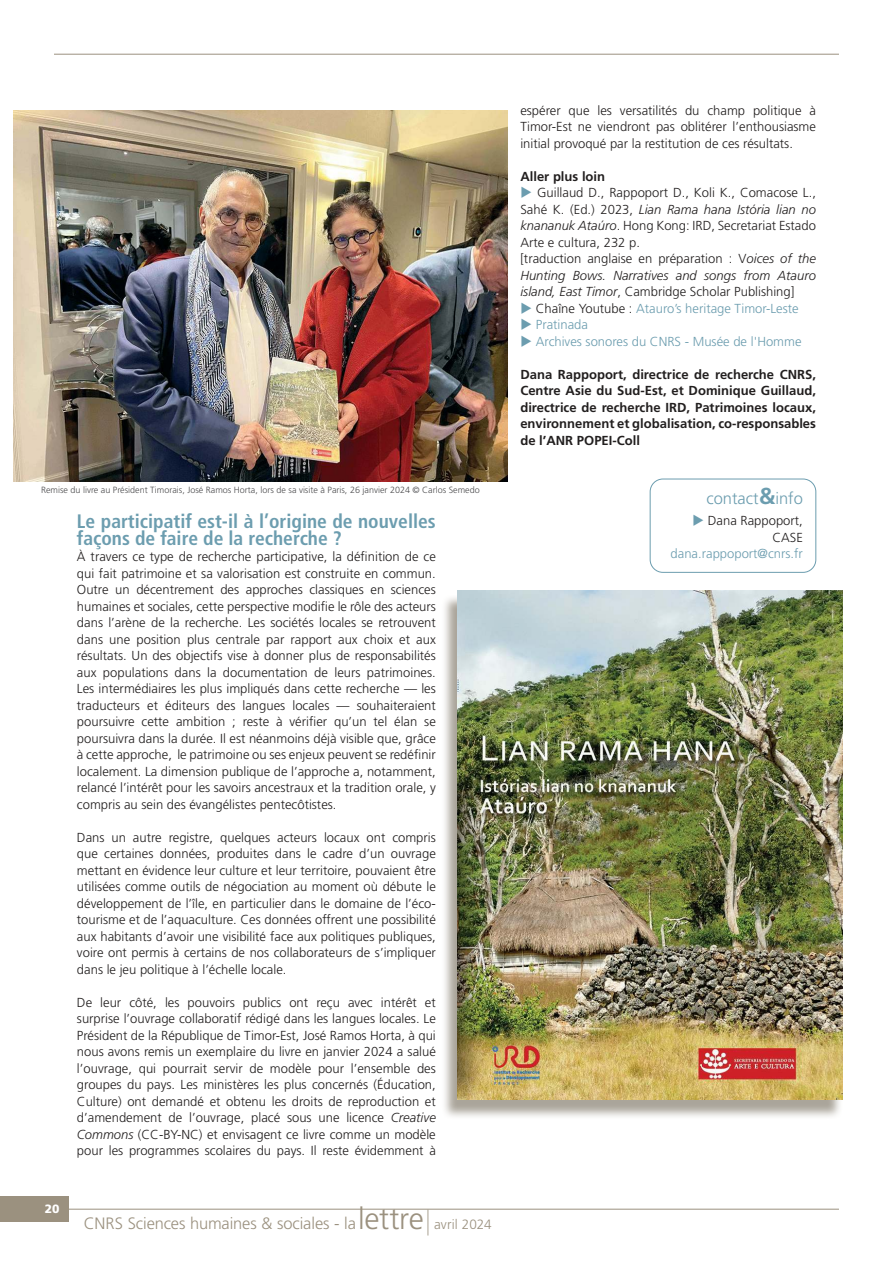
<style>
.page{position:relative;width:893px;height:1263px;background:#fff}
.page>*{position:absolute;margin:0;border:0;box-sizing:border-box;transform-origin:0 0}
.t1{font:700 condensed 19.5px/16.5px "Frutiger LT Std";color:#6c9daf}
.t2{font:300 16.5px "Frutiger LT Std";letter-spacing:-.005em;color:#9b917f}
.t3{font:300 16.5px "Frutiger LT Std";color:#6c9daf}
.t4{font:300 13.05px/16.5px "Frutiger LT Std";color:#221f1f;text-align:justify}
.t5{font:700 13.05px/16.5px "Frutiger LT Std";color:#221f1f;text-align:justify}
.t6{font:300 13.05px "Frutiger LT Std";color:#6c9daf}
.t7{font:900 12px "Frutiger LT Std";color:#fff}
.t8{font:300 9px "Frutiger LT Std";color:#4c4c4e}
.s1{font-style:italic}
.s2{font-size:30.15px}
.s3{font-size:25.95px}
.s4{font-size:13.5px}
.s5{color:#6c9daf}
.s6{color:#221f1f}
.s7{font-weight:700;font-size:23.1px}
</style>
<div class="page">
<hr style="left:54px;top:54px;width:785px;height:1px;background:#9b917f">
<hr style="left:68px;top:1209px;width:771px;height:1px;background:#9b917f">
<div style="left:0;top:1196px;width:68px;height:26px;background:#9b917f"></div>
<div style="left:650px;top:479px;width:166px;height:93px;border:1px solid #6c9daf;border-radius:13px"></div>
<img style="left:13px;top:111px;width:495px;height:371px">
<div style="left:441px;top:595px;width:402px;height:524px;background:#8e8779;opacity:.75"></div>
<img style="left:457px;top:590px;width:386px;height:509px">
<p class="t8" style="left:41px;top:486px;width:440px">Remise du livre au Président Timorais, José Ramos Horta, lors de sa visite à Paris, 26 janvier 2024 © Carlos Semedo</p>
<h1 class="t1" style="left:77px;top:514px;width:360px">Le participatif est-il à l’origine de nouvelles façons de faire de la recherche ?</h1>
<p class="t4" style="left:77px;top:549px;width:360px">À travers ce type de recherche participative, la définition de ce qui fait patrimoine et sa valorisation est construite en commun.<br>Outre un décentrement des approches classiques en sciences humaines et sociales, cette perspective modifie le rôle des acteurs dans l’arène de la recherche. Les sociétés locales se retrouvent dans une position plus centrale par rapport aux choix et aux résultats. Un des objectifs vise à donner plus de responsabilités aux populations dans la documentation de leurs patrimoines.<br>Les intermédiaires les plus impliqués dans cette recherche — les traducteurs et éditeurs des langues locales — souhaiteraient poursuivre cette ambition ; reste à vérifier qu’un tel élan se poursuivra dans la durée. Il est néanmoins déjà visible que, grâce à cette approche, le patrimoine ou ses enjeux peuvent se redéfinir localement. La dimension publique de l’approche a, notamment, relancé l’intérêt pour les savoirs ancestraux et la tradition orale, y compris au sein des évangélistes pentecôtistes.</p>
<p class="t4" style="left:77px;top:829px;width:360px">Dans un autre registre, quelques acteurs locaux ont compris que certaines données, produites dans le cadre d’un ouvrage mettant en évidence leur culture et leur territoire, pouvaient être utilisées comme outils de négociation au moment où débute le développement de l’île, en particulier dans le domaine de l’éco&shy;tourisme et de l’aquaculture. Ces données offrent une possibilité aux habitants d’avoir une visibilité face aux politiques publiques, voire ont permis à certains de nos collaborateurs de s’impliquer dans le jeu politique à l’échelle locale.</p>
<p class="t4" style="left:77px;top:994px;width:360px">De leur côté, les pouvoirs publics ont reçu avec intérêt et surprise l’ouvrage collaboratif rédigé dans les langues locales. Le Président de la République de Timor-Est, José Ramos Horta, à qui nous avons remis un exemplaire du livre en janvier 2024 a salué l’ouvrage, qui pourrait servir de modèle pour l’ensemble des groupes du pays. Les ministères les plus concernés (Éducation, Culture) ont demandé et obtenu les droits de reproduction et d’amendement de l’ouvrage, placé sous une licence <span class="s1">Creative Commons</span> (CC-BY-NC) et envisagent ce livre comme un modèle pour les programmes scolaires du pays. Il reste évidemment à</p>
<p class="t7" style="left:45px;top:1202px;width:16px">20</p>
<p class="t2" style="left:84px;top:1217px;width:409px">CNRS Sciences humaines &amp; sociales - la <span class="s2">lettre</span><span class="s3">|</span> <span class="s4">avril 2024</span></p>
<p class="t4" style="left:520px;top:102px;width:297px">espérer que les versatilités du champ politique à Timor-Est ne viendront pas oblitérer l’enthousiasme initial provoqué par la restitution de ces résultats.</p>
<p class="t5" style="left:520px;top:168px;width:86px">Aller plus loin</p>
<p class="t4" style="left:520px;top:185px;width:297px;text-align:left"><span class="s5">◆</span> Guillaud D., Rappoport D., Koli K., Comacose L., Sahé K. (Ed.) 2023, <span class="s1">Lian Rama hana Istória lian no knananuk Ataúro</span>. Hong Kong: IRD, Secretariat Estado Arte e cultura, 232 p.<br>[traduction anglaise en préparation : V<span class="s1">oices of the Hunting Bows. Narratives and songs from Atauro island, East Timor</span>, Cambridge Scholar Publishing]</p>
<p class="t6" style="left:520px;top:301px;width:280px">◆ <span class="s6">Chaîne Youtube :</span> Atauro’s heritage Timor-Leste</p>
<p class="t6" style="left:520px;top:318px;width:69px">◆ Pratinada</p>
<p class="t6" style="left:520px;top:334px;width:283px">◆ Archives sonores du CNRS - Musée de l'Homme</p>
<p class="t5" style="left:520px;top:366px;width:297px">Dana Rappoport, directrice de recherche CNRS, Centre Asie du Sud-Est, et Dominique Guillaud, directrice de recherche IRD, Patrimoines locaux, environnement et globalisation, co-responsables de l’ANR POPEI-Coll</p>
<p class="t3" style="left:706px;top:490px;width:98px">contact<span class="s7">&amp;</span>info</p>
<p class="t4" style="left:692px;top:513px;width:112px;text-align:right"><span class="s5">◆</span> Dana Rappoport,<br>CASE</p>
<p class="t6" style="left:671px;top:547px;width:134px">dana.rappoport@cnrs.fr</p>
</div>
